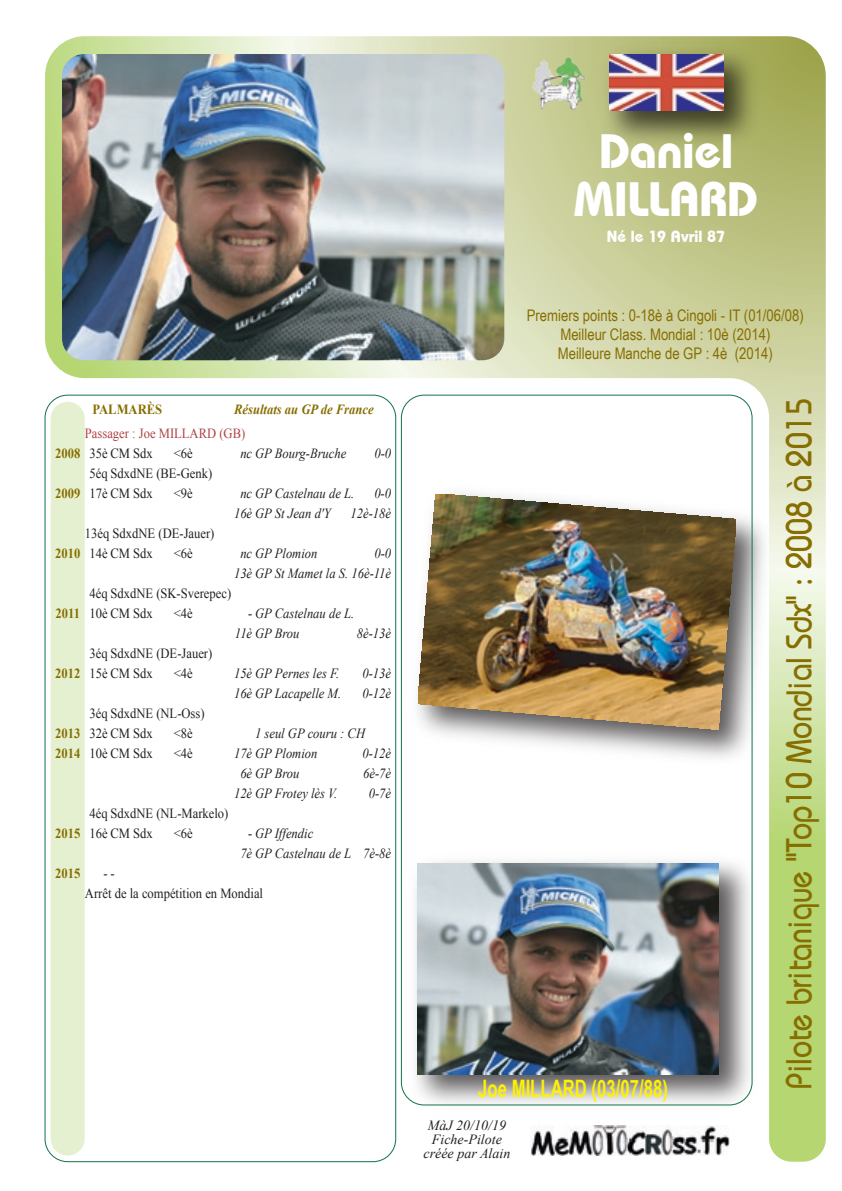
<style>
.page{position:relative;width:842px;height:1191px;background:#fff}
.page>*{position:absolute;margin:0;border:0;box-sizing:border-box;transform-origin:0 0}
.t1{font:700 48px/48px "Bauhaus IT Cby BT";color:#fff;text-align:center}
.t2{font:36px "Bauhaus";color:#876e00;scale:.85 1}
.t3{font:700 24px "Arial Narrow";color:#fff101;scale:.85 1}
.t4{font:16px/19.2px "Arial Narrow";color:#876e00;text-align:center}
.t5{font:700 16px "Bauhaus IT Cby BT";color:#fff}
.t6{font:italic 14px/20px "Times New Roman";color:#231f20;scale:.9 1}
.t7{font:14px/20px "Times New Roman";color:#231f20;scale:.9 1}
.t8{font:700 14px/20px "Times New Roman";color:#876e00;scale:.9 1}
.t9{font:italic 14px/14px "Times New Roman";color:#231f20;text-align:center}
.t10{font:14px "Times New Roman";color:#af4245;scale:.9 1}
.t11{font:italic 700 14px "Times New Roman";color:#876e00;scale:.9 1}
</style>
<div class="page">
<img style="left:45px;top:36px;width:781px;height:1125px">
<img style="left:531px;top:1125px;width:198px;height:30px">
<img style="left:592px;top:37px;width:176px;height:120px">
<img style="left:610px;top:54px;width:113px;height:57px">
<img style="left:530px;top:54px;width:57px;height:57px">
<h1 class="t1" style="left:574px;top:127px;width:186px">Daniel<br>MILLARD</h1>
<p class="t5" style="left:607px;top:226px;width:120px">Né le 19 Avril 87</p>
<p class="t4" style="left:527px;top:305px;width:278px">Premiers points : 0-18è à Cingoli - IT (01/06/08)<br>Meilleur Class. Mondial : 10è (2014)<br>Meilleure Manche de GP : 4è (2014)</p>
<p class="t8" style="left:92px;top:399px;width:79px">PALMARÈS</p>
<p class="t11" style="left:234px;top:400px;width:157px">Résultats au GP de France</p>
<h2 class="t2" style="left:776px;top:1088px;width:814px;rotate:-90deg">Pilote britanique "Top10 Mondial Sdx" : 2008 à 2015</h2>
<p class="t9" style="left:423px;top:1118px;width:88px">MàJ 20/10/19<br>Fiche-Pilote créée par Alain</p>
<p class="t10" style="left:85px;top:423px;width:180px">Passager : Joe MILLARD (GB)</p>
<p class="t7" style="left:89px;top:443px;width:72px">35è CM Sdx</p>
<p class="t7" style="left:174px;top:443px;width:23px">&lt;6è</p>
<p class="t6" style="left:240px;top:443px;width:119px">nc GP Bourg-Bruche</p>
<p class="t6" style="left:374px;top:443px;width:20px">0-0</p>
<p class="t7" style="left:89px;top:463px;width:138px">5éq SdxdNE (BE-Genk)<br>17è CM Sdx</p>
<p class="t8" style="left:55px;top:443px;width:29px">2008</p>
<p class="t8" style="left:55px;top:483px;width:29px">2009</p>
<p class="t7" style="left:174px;top:483px;width:23px">&lt;9è</p>
<p class="t6" style="left:240px;top:483px;width:128px">nc GP Castelnau de L.</p>
<p class="t6" style="left:374px;top:483px;width:20px">0-0</p>
<p class="t6" style="left:234px;top:503px;width:109px">16è GP St Jean d'Y</p>
<p class="t6" style="left:351px;top:503px;width:47px">12è-18è</p>
<p class="t7" style="left:89px;top:523px;width:140px;text-indent:-4px">13éq SdxdNE (DE-Jauer)<br>14è CM Sdx</p>
<p class="t7" style="left:174px;top:543px;width:23px">&lt;6è</p>
<p class="t6" style="left:240px;top:543px;width:87px">nc GP Plomion</p>
<p class="t6" style="left:234px;top:543px;width:176px;text-align:right">0-0<br>13è GP St Mamet la S. 16è-11è</p>
<p class="t8" style="left:55px;top:543px;width:29px">2010</p>
<p class="t7" style="left:89px;top:583px;width:159px">4éq SdxdNE (SK-Sverepec)<br>10è CM Sdx</p>
<p class="t7" style="left:174px;top:603px;width:23px">&lt;4è</p>
<p class="t6" style="left:235px;top:603px;width:134px;text-indent:13px">- GP Castelnau de L.<br>11è GP Brou</p>
<p class="t8" style="left:56px;top:603px;width:29px">2011</p>
<p class="t6" style="left:357px;top:623px;width:40px">8è-13è</p>
<p class="t7" style="left:89px;top:643px;width:138px">3éq SdxdNE (DE-Jauer)<br>15è CM Sdx</p>
<p class="t7" style="left:174px;top:663px;width:23px">&lt;4è</p>
<p class="t6" style="left:234px;top:663px;width:118px">15è GP Pernes les F.</p>
<p class="t6" style="left:362px;top:663px;width:33px">0-13è</p>
<p class="t6" style="left:234px;top:683px;width:121px">16è GP Lacapelle M.</p>
<p class="t6" style="left:362px;top:683px;width:33px">0-12è</p>
<p class="t7" style="left:89px;top:703px;width:129px">3éq SdxdNE (NL-Oss)<br>32è CM Sdx</p>
<p class="t8" style="left:55px;top:663px;width:29px">2012</p>
<p class="t7" style="left:174px;top:723px;width:23px">&lt;8è</p>
<p class="t6" style="left:255px;top:723px;width:124px">1 seul GP couru : CH</p>
<p class="t8" style="left:55px;top:723px;width:29px">2013<br>2014</p>
<p class="t7" style="left:89px;top:743px;width:72px">10è CM Sdx</p>
<p class="t7" style="left:174px;top:743px;width:23px">&lt;4è</p>
<p class="t6" style="left:234px;top:743px;width:94px">17è GP Plomion</p>
<p class="t6" style="left:362px;top:743px;width:33px">0-12è</p>
<p class="t6" style="left:240px;top:763px;width:67px">6è GP Brou</p>
<p class="t6" style="left:363px;top:763px;width:33px">6è-7è</p>
<p class="t6" style="left:234px;top:783px;width:116px">12è GP Frotey lès V.</p>
<p class="t6" style="left:369px;top:783px;width:26px">0-7è</p>
<p class="t7" style="left:89px;top:803px;width:156px">4éq SdxdNE (NL-Markelo)<br>16è CM Sdx</p>
<p class="t7" style="left:174px;top:823px;width:23px">&lt;6è</p>
<p class="t6" style="left:240px;top:823px;width:169px;text-indent:8px">- GP Iffendic<br>7è GP Castelnau de L 7è-8è</p>
<p class="t7" style="left:85px;top:863px;width:199px;text-indent:18px">- -<br>Arrêt de la compétition en Mondial</p>
<p class="t8" style="left:55px;top:823px;width:29px">2015</p>
<p class="t8" style="left:55px;top:863px;width:29px">2015</p>
<h3 class="t3" style="left:478px;top:1075px;width:225px">Joe MILLARD (03/07/88)</h3>
</div>
